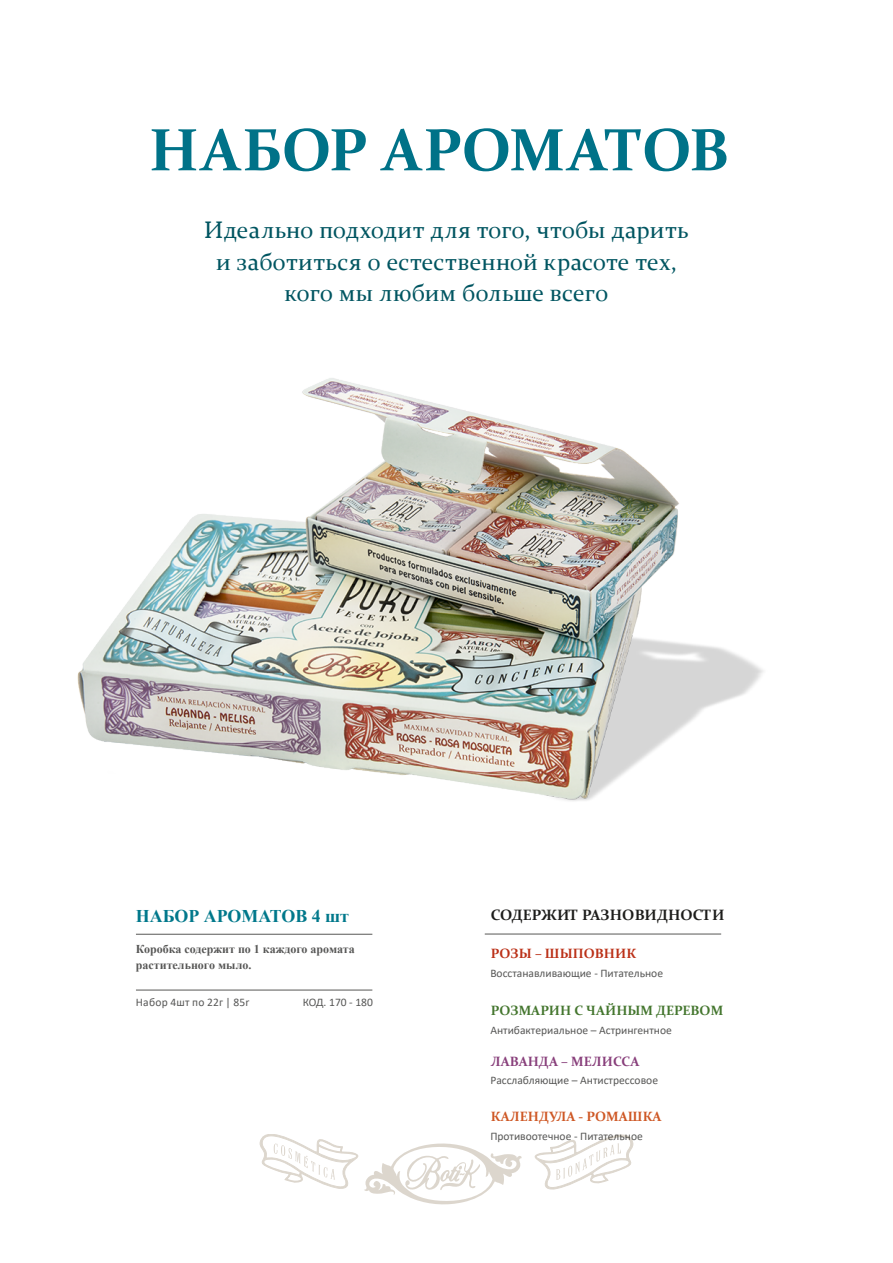
<style>
.page{position:relative;width:893px;height:1263px;background:#fff}
.page>*{position:absolute;margin:0;border:0;box-sizing:border-box;transform-origin:0 0}
.t1{font:700 60px "Constantia";letter-spacing:-.005em;color:#007288}
.t2{font:24px/31.5px "Constantia";letter-spacing:.01em;color:#005561;text-align:center}
.t3{font:700 17.85px "Times New Roman";color:#00788b}
.t4{font:700 15px "Constantia";color:#1d1d1b}
.t5{font:700 13.5px "Constantia";color:#44762e}
.t6{font:700 13.5px "Constantia";color:#ce5724}
.t7{font:700 13.5px "Constantia";color:#883f7b}
.t8{font:700 13.5px "Constantia";color:#bb3017}
.t9{font:700 12px/16.5px "Times New Roman";color:#575756}
.t10{font:11.55px "Calibri";color:#575756}
</style>
<div class="page">
<img style="left:77px;top:378px;width:687px;height:423px">
<hr style="left:136px;top:934px;width:236px;height:1px;background:#575756">
<hr style="left:136px;top:990px;width:236px;height:1px;background:#575756">
<hr style="left:485px;top:934px;width:236px;height:1px;background:#575756">
<svg style="left:260px;top:1134px;width:373px;height:70px"></svg>
<h1 class="t1" style="left:149px;top:108px;width:581px">НАБОР АРОМАТОВ</h1>
<h2 class="t2" style="left:204px;top:213px;width:486px">Идеально подходит для того, чтобы дарить и заботиться о естественной красоте тех, кого мы любим больше всего</h2>
<h3 class="t3" style="left:136px;top:903px;width:215px">НАБОР АРОМАТОВ 4 шт</h3>
<p class="t4" style="left:491px;top:905px;width:235px">СОДЕРЖИТ РАЗНОВИДНОСТИ</p>
<p class="t9" style="left:136px;top:940px;width:220px">Коробка содержит по 1 каждого аромата растительного мыло.</p>
<p class="t10" style="left:303px;top:994px;width:72px">КОД. 170 - 180</p>
<p class="t10" style="left:136px;top:994px;width:115px">Набор 4шт по 22г | 85r</p>
<p class="t8" style="left:491px;top:944px;width:147px">РОЗЫ – ШЫПОВНИК</p>
<p class="t10" style="left:490px;top:965px;width:174px">Восстанавливающие - Питательное</p>
<p class="t5" style="left:491px;top:1001px;width:234px">РОЗМАРИН С ЧАЙНЫМ ДЕРЕВОМ</p>
<p class="t10" style="left:490px;top:1022px;width:183px">Антибактериальное – Астрингентное</p>
<p class="t7" style="left:491px;top:1052px;width:150px">ЛАВАНДА – МЕЛИССА</p>
<p class="t10" style="left:490px;top:1072px;width:169px">Расслабляющие – Антистрессовое</p>
<p class="t6" style="left:491px;top:1107px;width:172px">КАЛЕНДУЛА - РОМАШКА</p>
<p class="t10" style="left:490px;top:1128px;width:154px">Противоотечное - Питательное</p>
</div>
